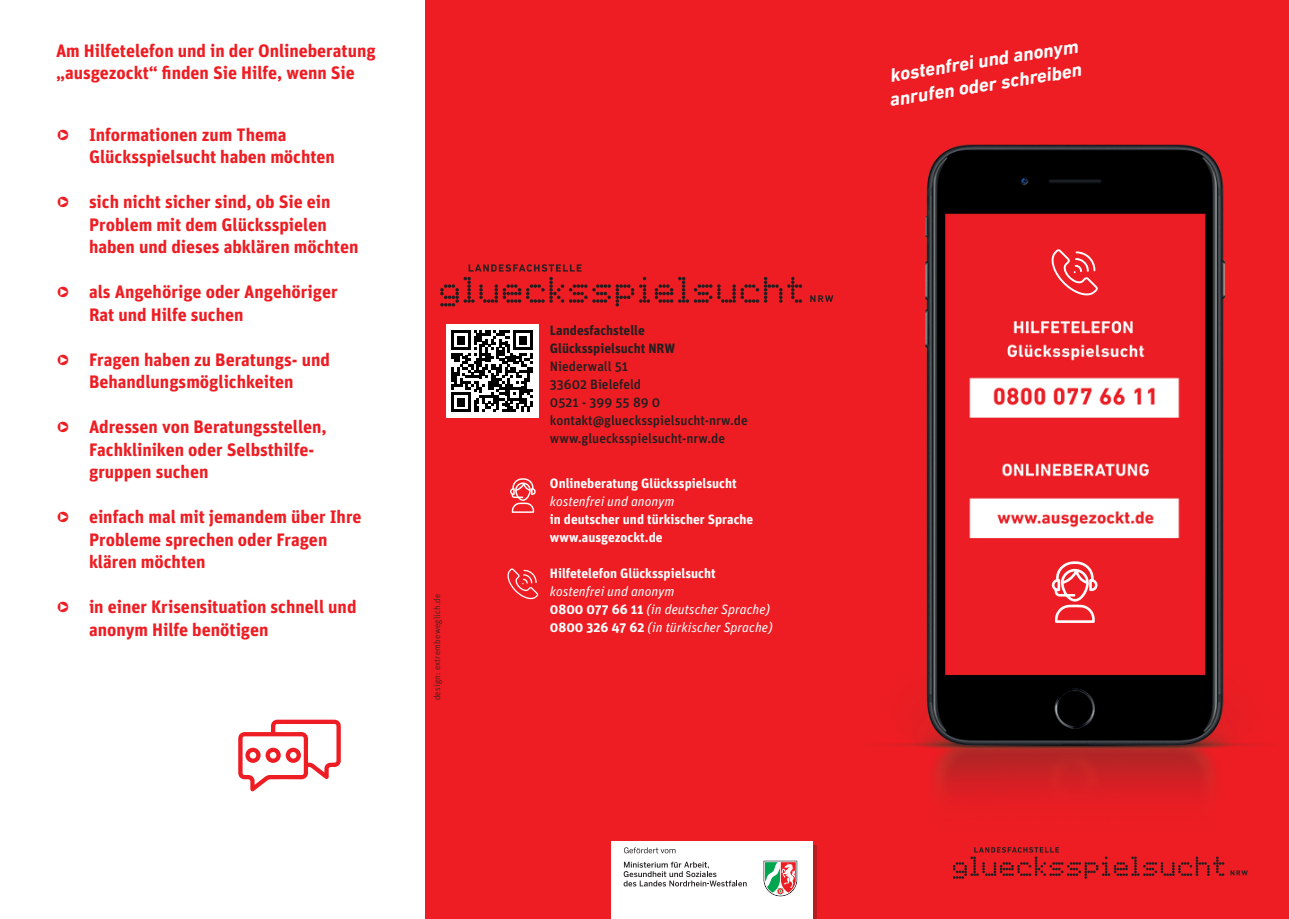
<style>
.page{position:relative;width:1289px;height:919px;background:#fff}
.page>*{position:absolute;margin:0;border:0;box-sizing:border-box;transform-origin:0 0}
.t1{font:italic 700 19.5px/24px "DIN Next LT Pro";color:#fff}
.t2{font:700 18px/22.5px "Unit Pro";color:#ee1d23}
.t3{font:700 13.5px/18px "Unit Pro";color:#fff}
.t4{font:italic 13.5px/18px "Unit Pro";color:#fff}
.t5{font:500 13.5px/18px "Unit Pro";color:#231f20}
.t6{font:700 13.5px/18px "Unit Pro";color:#231f20}
.t7{font:300 9px "Unit Pro";letter-spacing:.03em;color:#231f20}
.s1{font-weight:700;font-style:normal}
</style>
<div class="page">
<div style="left:425px;top:0;width:863px;height:918px;background:#ee1d23"></div>
<img style="left:885px;top:144px;width:377px;height:657px">
<svg style="left:810px;top:295px;width:23px;height:7px"></svg>
<svg style="left:440px;top:264px;width:362px;height:42px"></svg>
<div style="left:445px;top:324px;width:93px;height:94px;background:#fff"></div>
<svg style="left:451px;top:330px;width:82px;height:82px"></svg>
<div style="left:611px;top:840px;width:201px;height:78px;background:#fff"></div>
<svg style="left:763px;top:860px;width:34px;height:36px"></svg>
<svg style="left:623px;top:861px;width:123px;height:25px"></svg>
<svg style="left:624px;top:847px;width:51px;height:6px"></svg>
<svg style="left:1050px;top:561px;width:48px;height:62px"></svg>
<svg style="left:1051px;top:249px;width:47px;height:46px"></svg>
<svg style="left:1230px;top:870px;width:17px;height:5px"></svg>
<svg style="left:953px;top:847px;width:271px;height:31px"></svg>
<svg style="left:238px;top:719px;width:103px;height:72px"></svg>
<svg style="left:507px;top:568px;width:31px;height:31px"></svg>
<svg style="left:510px;top:478px;width:26px;height:35px"></svg>
<p class="t2" style="left:56px;top:39px;width:321px">Am Hilfetelefon und in der Onlineberatung „ausgezockt“ finden Sie Hilfe, wenn Sie</p>
<p class="t2" style="left:89px;top:123px;width:247px;text-indent:-33px">❑ Informationen zum Thema<br>Glücksspielsucht haben möchten</p>
<p class="t2" style="left:89px;top:190px;width:271px;text-indent:-33px">❑ sich nicht sicher sind, ob Sie ein<br>Problem mit dem Glücksspielen haben und dieses abklären möchten</p>
<p class="t2" style="left:89px;top:280px;width:250px;text-indent:-33px">❑ als Angehörige oder Angehöriger<br>Rat und Hilfe suchen</p>
<p class="t2" style="left:56px;top:348px;width:275px;text-align:center">❑ Fragen haben zu Beratungs- und<br>Behandlungsmöglichkeiten</p>
<p class="t2" style="left:89px;top:415px;width:239px;text-indent:-33px">❑ Adressen von Beratungsstellen,<br>Fachkliniken oder Selbsthilfe&shy;gruppen suchen</p>
<p class="t2" style="left:89px;top:505px;width:274px;text-indent:-33px">❑ einfach mal mit jemandem über Ihre<br>Probleme sprechen oder Fragen klären möchten</p>
<p class="t2" style="left:89px;top:595px;width:269px;text-indent:-33px">❑ in einer Krisensituation schnell und anonym Hilfe benötigen</p>
<p class="t7" style="left:432px;top:700px;width:108px;rotate:-90deg">design: extrembeweglich.de</p>
<p class="t6" style="left:550px;top:321px;width:127px">Landesfachstelle<br>Glücksspielsucht NRW</p>
<p class="t5" style="left:550px;top:357px;width:199px">Niederwall 51<br>33602 Bielefeld<br>0521 - 399 55 89 0 kontakt@gluecksspielsucht-nrw.de www.gluecksspielsucht-nrw.de</p>
<p class="t3" style="left:550px;top:474px;width:188px">Onlineberatung Glücksspielsucht</p>
<p class="t4" style="left:550px;top:492px;width:126px">kostenfrei und anonym</p>
<p class="t3" style="left:550px;top:510px;width:205px">in deutscher und türkischer Sprache www.ausgezockt.de</p>
<p class="t3" style="left:550px;top:564px;width:167px">Hilfetelefon Glücksspielsucht</p>
<p class="t4" style="left:550px;top:582px;width:224px">kostenfrei und anonym<br><span class="s1">0800 077 66 11</span> (in deutscher Sprache)<br><span class="s1">0800 326 47 62</span> (in türkischer Sprache)</p>
<p class="t1" style="left:884px;top:64px;width:196px;rotate:-9deg">kostenfrei und anonym anrufen oder schreiben</p>
</div>
